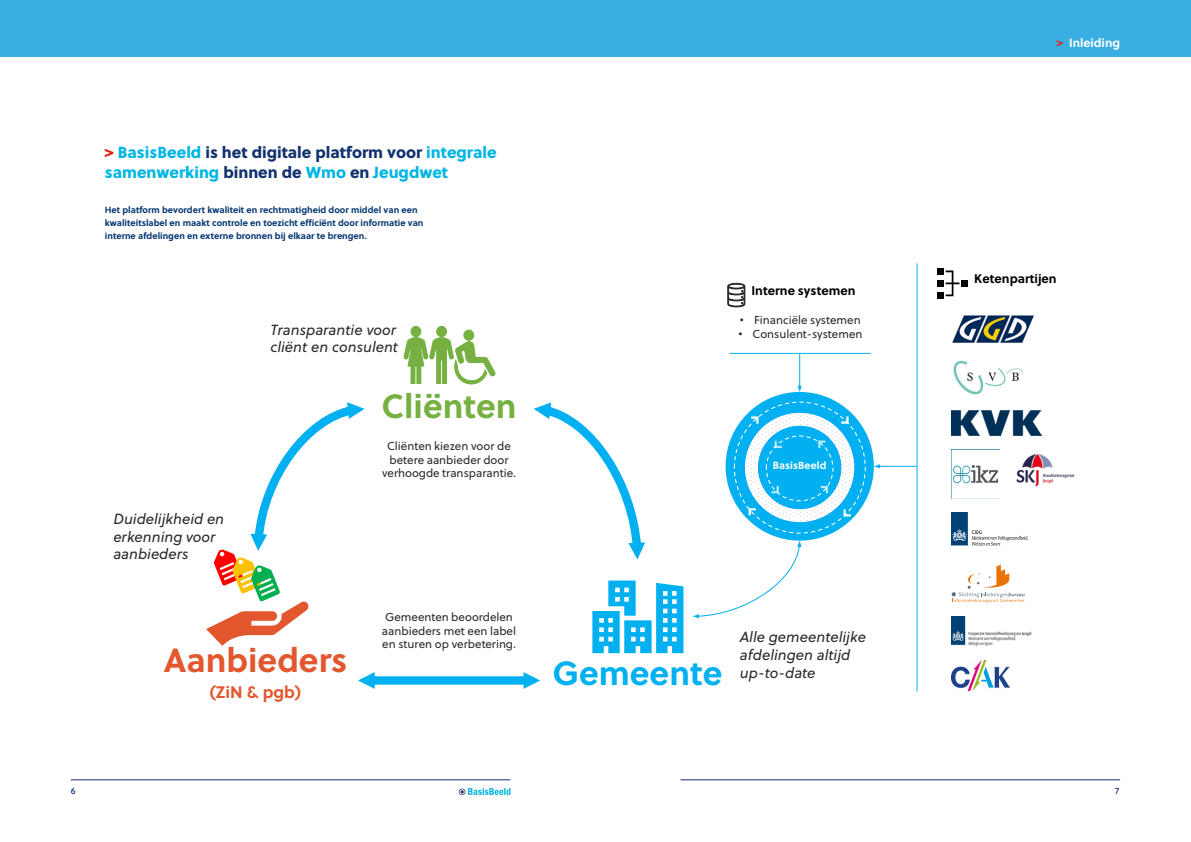
<style>
.page{position:relative;width:1191px;height:842px;background:#fff}
.page>*{position:absolute;margin:0;border:0;box-sizing:border-box;transform-origin:0 0}
.t1{font:700 33.5px "Soleil";color:#e3572e}
.t2{font:700 33.5px "Soleil";color:#00b0f0}
.t3{font:700 33.5px "Soleil";color:#76b041}
.t4{font:700 16.7px "Soleil";color:#e3572e}
.t5{font:16px/20px "Soleil Xb";color:#00b5e5}
.t6{font:italic 14.7px/17.6px "Soleil";letter-spacing:-.005em;color:#2e282a}
.t7{font:700 12.6px "Soleil";color:#000}
.t8{font:700 12px "Soleil";color:#fff}
.t9{font:11.6px/13.8px "Soleil";color:#2e282a}
.t10{font:700 10.4px "Soleil";color:#fff}
.t11{font:700 9px/13px "Soleil";color:#043673}
.t12{font:9px "Soleil Bk";color:#12326e}
.s1{color:#e42313}
.s2{color:#12326e}
.s3{font-family:"Arial"}
</style>
<div class="page">
<div style="left:0;top:0;width:1191px;height:57px;background:#3aade3"></div>
<hr style="left:799px;top:353px;width:1px;height:34px;background:#00b0f0">
<svg style="left:797px;top:386px;width:5px;height:6px"></svg>
<hr style="left:879px;top:466px;width:38px;height:1px;background:#00b0f0">
<svg style="left:873px;top:464px;width:7px;height:4px"></svg>
<svg style="left:693px;top:541px;width:108px;height:77px"></svg>
<div style="left:411px;top:326px;width:10px;height:11px;background:#76b041;border-radius:50%"></div>
<div style="left:410px;top:326px;width:11px;height:11px;border:1px solid #76b041;border-radius:50%"></div>
<div style="left:437px;top:326px;width:9px;height:11px;background:#76b041;border-radius:50%"></div>
<div style="left:436px;top:326px;width:11px;height:11px;border:1px solid #76b041;border-radius:50%"></div>
<svg style="left:404px;top:335px;width:92px;height:50px"></svg>
<div style="left:464px;top:330px;width:10px;height:10px;background:#76b041;border-radius:50%"></div>
<div style="left:463px;top:330px;width:11px;height:11px;border:1px solid #76b041;border-radius:50%"></div>
<svg style="left:592px;top:580px;width:91px;height:73px"></svg>
<div style="left:370px;top:676px;width:158px;height:9px;background:#00b0f0"></div>
<svg style="left:523px;top:672px;width:17px;height:17px"></svg>
<svg style="left:358px;top:672px;width:17px;height:17px"></svg>
<svg style="left:533px;top:402px;width:112px;height:157px"></svg>
<svg style="left:206px;top:402px;width:159px;height:244px"></svg>
<svg style="left:938px;top:268px;width:29px;height:30px"></svg>
<svg style="left:727px;top:282px;width:19px;height:26px"></svg>
<hr style="left:729px;top:353px;width:141px;height:1px;background:#00b0f0">
<hr style="left:916px;top:263px;width:1px;height:428px;background:#00b0f0">
<div style="left:725px;top:392px;width:148px;height:149px;background:#00b0f0;border-radius:50%"></div>
<svg style="left:743px;top:411px;width:113px;height:113px"></svg>
<div style="left:765px;top:435px;width:68px;height:66px;border:1px dashed #fff;border-radius:50%"></div>
<img style="left:953px;top:360px;width:70px;height:34px">
<img style="left:952px;top:315px;width:82px;height:28px">
<img style="left:951px;top:410px;width:90px;height:25px">
<img style="left:951px;top:512px;width:78px;height:34px">
<img style="left:951px;top:449px;width:49px;height:49px">
<img style="left:951px;top:661px;width:59px;height:29px">
<svg style="left:951px;top:564px;width:73px;height:39px"></svg>
<img style="left:1016px;top:454px;width:59px;height:32px">
<img style="left:951px;top:617px;width:81px;height:30px">
<hr style="left:680px;top:779px;width:440px;height:1px;background:#12326e">
<hr style="left:71px;top:779px;width:439px;height:1px;background:#12326e">
<svg style="left:459px;top:788px;width:51px;height:7px"></svg>
<h3 class="t5" style="left:105px;top:142px;width:393px"><span class="s1">&gt;</span> BasisBeeld <span class="s2">is het digitale platform voor</span> integrale samenwerking <span class="s2">binnen de</span> Wmo <span class="s2">en</span> Jeugdwet</h3>
<p class="t11" style="left:105px;top:203px;width:320px">Het platform bevordert kwaliteit en rechtmatigheid door middel van een kwaliteitslabel en maakt controle en toezicht efficiënt door informatie van interne afdelingen en externe bronnen bij elkaar te brengen.</p>
<h3 class="t6" style="left:270px;top:321px;width:129px">Transparantie voor cliënt en consulent</h3>
<h1 class="t3" style="left:381px;top:381px;width:136px">Cliënten</h1>
<h3 class="t6" style="left:113px;top:510px;width:112px">Duidelijkheid en erkenning voor aanbieders</h3>
<h1 class="t1" style="left:163px;top:634px;width:185px">Aanbieders</h1>
<h2 class="t4" style="left:210px;top:679px;width:93px">(ZiN &amp; pgb)</h2>
<p class="t9" style="left:382px;top:439px;width:135px;text-align:center">Cliënten kiezen voor de betere aanbieder door verhoogde transparantie.</p>
<p class="t9" style="left:382px;top:609px;width:136px">Gemeenten beoordelen aanbieders met een label en sturen op verbetering.</p>
<h3 class="t7" style="left:751px;top:281px;width:106px">Interne systemen</h3>
<p class="t9" style="left:740px;top:313px;width:122px"><span class="s3">•</span> Financiële systemen</p>
<p class="t9" style="left:738px;top:326px;width:126px"><span class="s3">•</span> Consulent-systemen</p>
<p class="t10" style="left:772px;top:457px;width:55px">BasisBeeld</p>
<h1 class="t2" style="left:552px;top:647px;width:172px">Gemeente</h1>
<h3 class="t6" style="left:740px;top:628px;width:128px">Alle gemeentelijke afdelingen altijd up-to-date</h3>
<h3 class="t8" style="left:1056px;top:33px;width:65px"><span class="s1">&gt;</span> Inleiding</h3>
<h3 class="t7" style="left:974px;top:269px;width:84px">Ketenpartijen</h3>
<p class="t12" style="left:71px;top:784px;width:6px">6</p>
<p class="t12" style="left:1115px;top:784px;width:6px">7</p>
</div>
